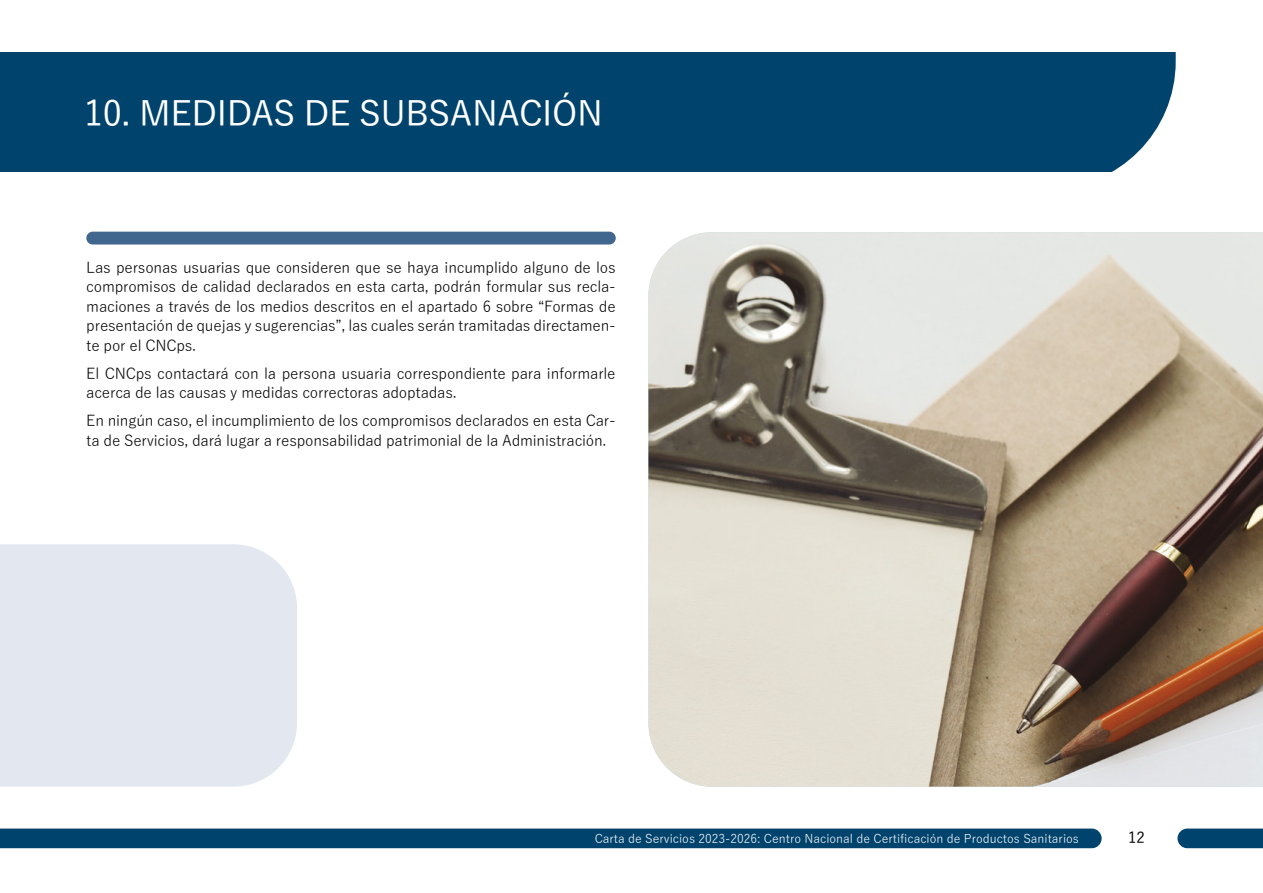
<style>
.page{position:relative;width:1263px;height:893px;background:#fff}
.page>*{position:absolute;margin:0;border:0;box-sizing:border-box;transform-origin:0 0}
.Titulos{font:500 34.5px "Yu Gothic";letter-spacing:-.01em;color:#fff}
.t1{font:15px/19.5px "Yu Gothic";letter-spacing:-.015em;color:#000}
.t2{font:500 15px "Yu Gothic";color:#000}
.t3{font:12px "Yu Gothic";color:#fff}
</style>
<div class="page">
<div style="left:0;top:828px;width:1101px;height:20px;background:#00436d"></div>
<svg style="left:1177px;top:828px;width:86px;height:20px;background:#0e4d75"></svg>
<div style="left:0;top:53px;width:1176px;height:119px;background:#00436d"></div>
<div style="left:86px;top:232px;width:530px;height:12px;background:#41678f;border-radius:6px"></div>
<div style="left:0;top:544px;width:297px;height:243px;background:#e3e7f0"></div>
<img style="left:648px;top:232px;width:615px;height:555px">
<p class="Titulos" style="left:84px;top:81px;width:520px">10. MEDIDAS DE SUBSANACIÓN</p>
<p class="t1" style="left:86px;top:255px;width:531px;text-align:justify">Las personas usuarias que consideren que se haya incumplido alguno de los compromisos de calidad declarados en esta carta, podrán formular sus recla&shy;maciones a través de los medios descritos en el apartado 6 sobre “Formas de presentación de quejas y sugerencias”, las cuales serán tramitadas directamen&shy;te por el CNCps.</p>
<p class="t1" style="left:86px;top:361px;width:531px">El CNCps contactará con la persona usuaria correspondiente para informarle acerca de las causas y medidas correctoras adoptadas.</p>
<p class="t1" style="left:86px;top:409px;width:531px">En ningún caso, el incumplimiento de los compromisos declarados en esta Car&shy;ta de Servicios, dará lugar a responsabilidad patrimonial de la Administración.</p>
<p class="t3" style="left:595px;top:827px;width:486px">Carta de Servicios 2023-2026: Centro Nacional de Certificación de Productos Sanitarios</p>
<p class="t2" style="left:1128px;top:824px;width:18px">12</p>
</div>
